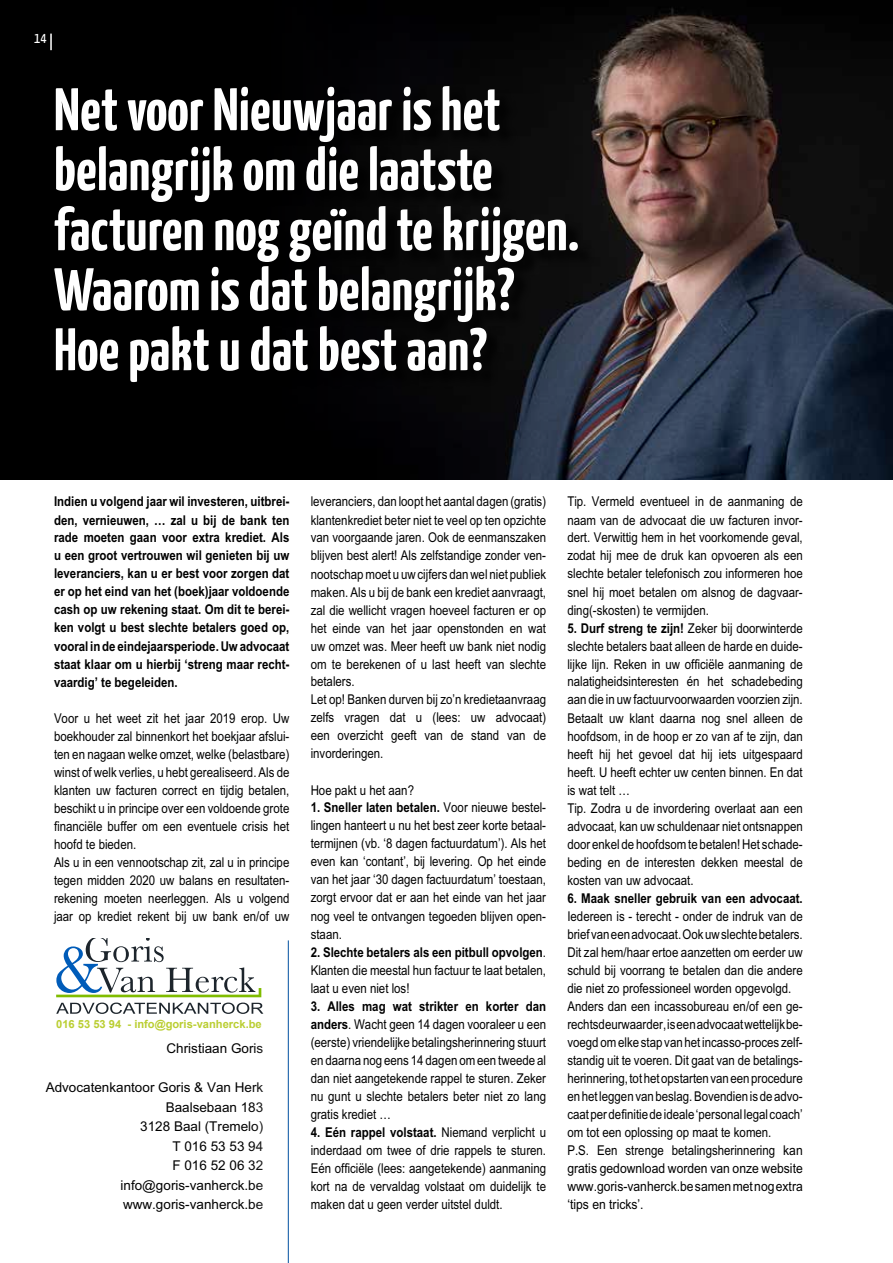
<style>
.page{position:relative;width:893px;height:1263px;background:#fff}
.page>*{position:absolute;margin:0;border:0;box-sizing:border-box;transform-origin:0 0}
.t1{font:700 60px/60px "Yanone Kaffeesatz";letter-spacing:.005em;color:#fff}
.t2{font:15px "Yanone Kaffeesatz";color:#fff}
.t3{font:13.5px/18px "Arial";color:#000;text-align:justify;scale:.85 1}
.t4{font:700 13.5px/18px "Arial";color:#000;text-align:justify;scale:.85 1}
.t5{font:13.5px/19.5px "Arial";color:#000;text-align:right}
.t6{font:700 11.25px "Arial";color:#bace32}
.s1{font-weight:700}
</style>
<div class="page">
<div style="left:0;top:0;width:893px;height:479px;background:#000"></div>
<img style="left:454px;top:7px;width:439px;height:472px">
<hr style="left:288px;top:940px;width:1px;height:323px;background:#004f9f">
<div style="left:55px;top:87px;width:540px;height:312px;background:#000"></div>
<svg style="left:56px;top:938px;width:207px;height:76px"></svg>
<svg style="left:50px;top:34px;width:2px;height:16px"></svg>
<p class="t2" style="left:34px;top:29px;width:14px">14</p>
<h1 class="t1" style="left:54px;top:78px;width:527px">Net voor Nieuwjaar is het belangrijk om die laatste facturen nog geïnd te krijgen.<br>Waarom is dat belangrijk?<br>Hoe pakt u dat best aan?</h1>
<p class="t4" style="left:54px;top:493px;width:278px">Indien u volgend jaar wil investeren, uitbrei&shy;den, vernieuwen, … zal u bij de bank ten rade moeten gaan voor extra krediet. Als u een groot vertrouwen wil genieten bij uw leveranciers, kan u er best voor zorgen dat er op het eind van het (boek)jaar voldoende cash op uw rekening staat. Om dit te berei&shy;ken volgt u best slechte betalers goed op, vooral in de eindejaarsperiode. Uw advocaat staat klaar om u hierbij ‘streng maar recht&shy;vaardig’ te begeleiden.</p>
<p class="t3" style="left:54px;top:709px;width:278px;text-align:left">Voor u het weet zit het jaar 2019 erop. Uw boekhouder zal binnenkort het boekjaar afslui&shy;ten en nagaan welke omzet, welke (belastbare) winst of welk verlies, u hebt gerealiseerd. Als de klanten uw facturen correct en tijdig betalen, beschikt u in principe over een voldoende grote financiële buffer om een eventuele crisis het hoofd te bieden.<br>Als u in een vennootschap zit, zal u in principe tegen midden 2020 uw balans en resultaten&shy;rekening moeten neerleggen. Als u volgend jaar op krediet rekent bij uw bank en/of uw</p>
<p class="t6" style="left:56px;top:1017px;width:207px">016 53 53 94 - info@goris-vanherck.be</p>
<p class="t5" style="left:167px;top:1039px;width:98px">Christiaan Goris</p>
<p class="t5" style="left:46px;top:1078px;width:219px">Advocatenkantoor Goris &amp; Van Herk<br>Baalsebaan 183<br>3128 Baal (Tremelo)<br>T 016 53 53 94<br>F 016 52 06 32 info@goris-vanherck.be www.goris-vanherck.be</p>
<p class="t3" style="left:311px;top:493px;width:278px;text-align:left">leveranciers, dan loopt het aantal dagen (gratis) klantenkrediet beter niet te veel op ten opzichte van voorgaande jaren. Ook de eenmanszaken blijven best alert! Als zelfstandige zonder ven&shy;nootschap moet u uw cijfers dan wel niet publiek maken. Als u bij de bank een krediet aanvraagt, zal die wellicht vragen hoeveel facturen er op het einde van het jaar openstonden en wat uw omzet was. Meer heeft uw bank niet nodig om te berekenen of u last heeft van slechte betalers.<br>Let op! Banken durven bij zo’n kredietaanvraag zelfs vragen dat u (lees: uw advocaat) een overzicht geeft van de stand van de invorderingen.</p>
<p class="t3" style="left:311px;top:781px;width:123px">Hoe pakt u het aan?</p>
<p class="t3" style="left:311px;top:799px;width:278px"><span class="s1">1. Sneller laten betalen.</span> Voor nieuwe bestel&shy;lingen hanteert u nu het best zeer korte betaal&shy;termijnen (vb. ‘8 dagen factuurdatum’). Als het even kan ‘contant’, bij levering. Op het einde van het jaar ‘30 dagen factuurdatum’ toestaan, zorgt ervoor dat er aan het einde van het jaar nog veel te ontvangen tegoeden blijven open&shy;staan.</p>
<p class="t3" style="left:311px;top:943px;width:278px"><span class="s1">2. Slechte betalers als een pitbull opvolgen</span>.<br>Klanten die meestal hun factuur te laat betalen, laat u even niet los!</p>
<p class="t3" style="left:311px;top:997px;width:278px"><span class="s1">3. Alles mag wat strikter en korter dan anders</span>. Wacht geen 14 dagen vooraleer u een (eerste) vriendelijke betalingsherinnering stuurt en daarna nog eens 14 dagen om een tweede al dan niet aangetekende rappel te sturen. Zeker nu gunt u slechte betalers beter niet zo lang gratis krediet …</p>
<p class="t3" style="left:311px;top:1123px;width:278px"><span class="s1">4. Eén rappel volstaat.</span> Niemand verplicht u inderdaad om twee of drie rappels te sturen.<br>Eén officiële (lees: aangetekende) aanmaning kort na de vervaldag volstaat om duidelijk te maken dat u geen verder uitstel duldt.</p>
<p class="t3" style="left:567px;top:493px;width:278px">Tip. Vermeld eventueel in de aanmaning de naam van de advocaat die uw facturen invor&shy;dert. Verwittig hem in het voorkomende geval, zodat hij mee de druk kan opvoeren als een slechte betaler telefonisch zou informeren hoe snel hij moet betalen om alsnog de dagvaar&shy;ding(-skosten) te vermijden.</p>
<p class="t3" style="left:567px;top:619px;width:278px;text-align:left"><span class="s1">5. Durf streng te zijn!</span> Zeker bij doorwinterde slechte betalers baat alleen de harde en duide&shy;lijke lijn. Reken in uw officiële aanmaning de nalatigheidsinteresten én het schadebeding aan die in uw factuurvoorwaarden voorzien zijn.<br>Betaalt uw klant daarna nog snel alleen de hoofdsom, in de hoop er zo van af te zijn, dan heeft hij het gevoel dat hij iets uitgespaard heeft. U heeft echter uw centen binnen. En dat is wat telt …<br>Tip. Zodra u de invordering overlaat aan een advocaat, kan uw schuldenaar niet ontsnappen door enkel de hoofdsom te betalen! Het schade&shy;beding en de interesten dekken meestal de kosten van uw advocaat.</p>
<p class="t4" style="left:567px;top:889px;width:278px">6. Maak sneller gebruik van een advocaat.</p>
<p class="t3" style="left:567px;top:907px;width:278px;text-align:left">Iedereen is - terecht - onder de indruk van de brief van een advocaat. Ook uw slechte betalers.<br>Dit zal hem/haar ertoe aanzetten om eerder uw schuld bij voorrang te betalen dan die andere die niet zo professioneel worden opgevolgd.<br>Anders dan een incassobureau en/of een ge&shy;rechtsdeurwaarder, is een advocaat wettelijk be&shy;voegd om elke stap van het incasso-proces zelf&shy;standig uit te voeren. Dit gaat van de betalings&shy;herinnering, tot het opstarten van een procedure en het leggen van beslag. Bovendien is de advo&shy;caat per definitie de ideale ‘personal legal coach’ om tot een oplossing op maat te komen.<br>P.S. Een strenge betalingsherinnering kan gratis gedownload worden van onze website www.goris-vanherck.be samen met nog extra ‘tips en tricks’.</p>
</div>
